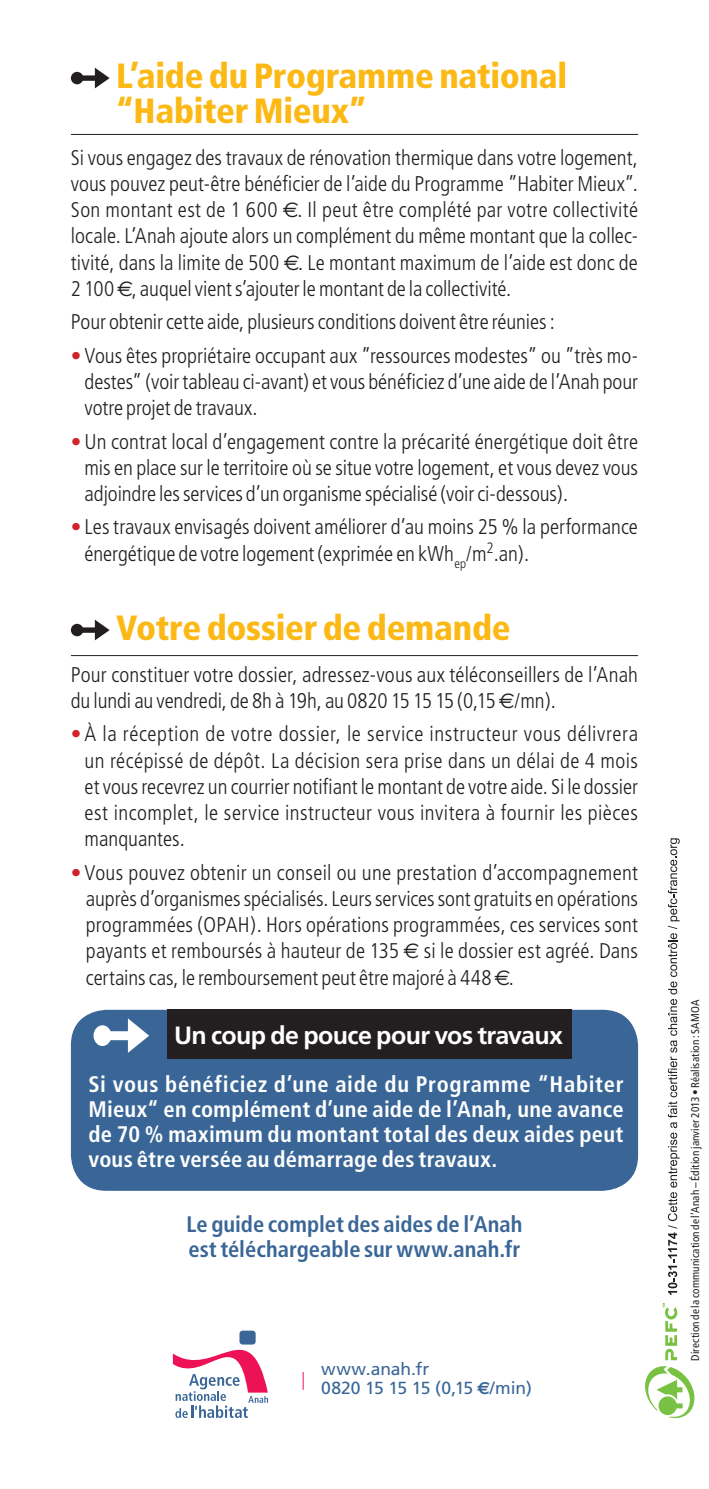
<style>
.page{position:relative;width:709px;height:1489px;background:#fff}
.page>*{position:absolute;margin:0;border:0;box-sizing:border-box;transform-origin:0 0}
.t1{font:900 condensed 35px/35px "Frutiger";letter-spacing:-.01em;color:#fcb814}
.t2{font:700 25px "Frutiger";letter-spacing:-.025em;color:#fff}
.t3{font:700 condensed 22.5px/25px "Frutiger";letter-spacing:.015em;color:#fff;text-align:justify}
.t4{font:700 condensed 22.5px/25px "Frutiger";color:#3a6697}
.t5{font:300 condensed 21.25px/26.2px "Frutiger";color:#231f20;text-align:justify}
.t6{font:17.5px/19.2px "Frutiger";letter-spacing:-.005em;color:#3a6697}
.t7{font:condensed 11.25px "Frutiger";letter-spacing:.01em;color:#231f20}
.s1{font-family:"Euro Sans";font-weight:400;font-stretch:normal}
.s2{color:#d1232a}
.s3{font-family:"Euro Sans";font-weight:700}
</style>
<div class="page">
<svg style="left:173px;top:1344px;width:95px;height:73px"></svg>
<div style="left:239px;top:1330px;width:17px;height:14px;background:#3a6697;border-radius:3px"></div>
<svg style="left:303px;top:1372px;width:1px;height:17px"></svg>
<hr style="left:71px;top:134px;width:567px;height:1px;background:#231f20">
<svg style="left:82px;top:68px;width:28px;height:20px"></svg>
<div style="left:71px;top:72px;width:12px;height:12px;background:#231f20;border-radius:50%"></div>
<svg style="left:82px;top:620px;width:28px;height:20px"></svg>
<div style="left:71px;top:623px;width:12px;height:13px;background:#231f20;border-radius:50%"></div>
<div style="left:71px;top:1009px;width:567px;height:181px;background:#3a6697;border-radius:35px"></div>
<div style="left:167px;top:1009px;width:404px;height:49px;background:#231f20"></div>
<svg style="left:109px;top:1018px;width:40px;height:34px"></svg>
<div style="left:93px;top:1025px;width:18px;height:20px;background:#fff;border-radius:50%"></div>
<hr style="left:71px;top:655px;width:567px;height:1px;background:#231f20">
<svg style="left:668px;top:838px;width:11px;height:456px"></svg>
<svg style="left:645px;top:1303px;width:49px;height:114px"></svg>
<h1 class="t1" style="left:116px;top:59px;width:452px">L’aide du Programme national “Habiter Mieux”</h1>
<p class="t5" style="left:71px;top:144px;width:568px">Si vous engagez des travaux de rénovation thermique dans votre logement, vous pouvez peut-être bénéficier de l’aide du Programme ”Habiter Mieux”.<br>Son montant est de 1 600 <span class="s1">€</span>. Il peut être complété par votre collectivité locale. L’Anah ajoute alors un complément du même montant que la collec&shy;tivité, dans la limite de 500 <span class="s1">€</span>. Le montant maximum de l’aide est donc de 2 100 <span class="s1">€</span>, auquel vient s’ajouter le montant de la collectivité.</p>
<p class="t5" style="left:71px;top:309px;width:485px">Pour obtenir cette aide, plusieurs conditions doivent être réunies :</p>
<p class="t5" style="left:85px;top:342px;width:555px;text-indent:-14px"><span class="s2">•</span> Vous êtes propriétaire occupant aux ”ressources modestes” ou ”très mo&shy;destes” (voir tableau ci-avant) et vous bénéficiez d’une aide de l’Anah pour votre projet de travaux.</p>
<p class="t5" style="left:85px;top:428px;width:555px;text-indent:-14px"><span class="s2">•</span> Un contrat local d’engagement contre la précarité énergétique doit être mis en place sur le territoire où se situe votre logement, et vous devez vous adjoindre les services d’un organisme spécialisé (voir ci-dessous).</p>
<p class="t5" style="left:85px;top:514px;width:555px;text-indent:-14px"><span class="s2">•</span> Les travaux envisagés doivent améliorer d’au moins 25 % la performance énergétique de votre logement (exprimée en kWh<sub>ep</sub>/m<sup>2</sup>.an).</p>
<h1 class="t1" style="left:116px;top:610px;width:396px">Votre dossier de demande</h1>
<p class="t5" style="left:71px;top:661px;width:568px">Pour constituer votre dossier, adressez-vous aux téléconseillers de l’Anah du lundi au vendredi, de 8h à 19h, au 0820 15 15 15 (0,15 <span class="s1">€</span>/mn).</p>
<p class="t5" style="left:85px;top:721px;width:555px;text-indent:-14px"><span class="s2">•</span> À la réception de votre dossier, le service instructeur vous délivrera un récépissé de dépôt. La décision sera prise dans un délai de 4 mois et vous recevrez un courrier notifiant le montant de votre aide. Si le dossier est incomplet, le service instructeur vous invitera à fournir les pièces manquantes.</p>
<p class="t5" style="left:86px;top:859px;width:553px;text-indent:-15px"><span class="s2">•</span> Vous pouvez obtenir un conseil ou une prestation d’accompagnement auprès d’organismes spécialisés. Leurs services sont gratuits en opérations programmées (OPAH). Hors opérations programmées, ces services sont payants et remboursés à hauteur de 135 <span class="s1">€</span> si le dossier est agréé. Dans certains cas, le remboursement peut être majoré à 448 <span class="s1">€</span>.</p>
<p class="t2" style="left:174px;top:1020px;width:390px">Un coup de pouce pour vos travaux</p>
<p class="t3" style="left:88px;top:1071px;width:536px">Si vous bénéficiez d’une aide du Programme “Habiter Mieux“ en complément d’une aide de l’Anah, une avance de 70 % maximum du montant total des deux aides peut vous être versée au démarrage des travaux.</p>
<p class="t4" style="left:186px;top:1211px;width:337px">Le guide complet des aides de l’Anah est téléchargeable sur www.anah.fr</p>
<p class="t6" style="left:321px;top:1358px;width:212px">www.anah.fr<br>0820 15 15 15 (0,15 <span class="s3">e</span>/min)</p>
<p class="t7" style="left:688px;top:1360px;width:362px;rotate:-90deg">Direction de la communication de l’Anah – Édition janvier 2013 • Réalisation : SAMOA</p>
</div>
